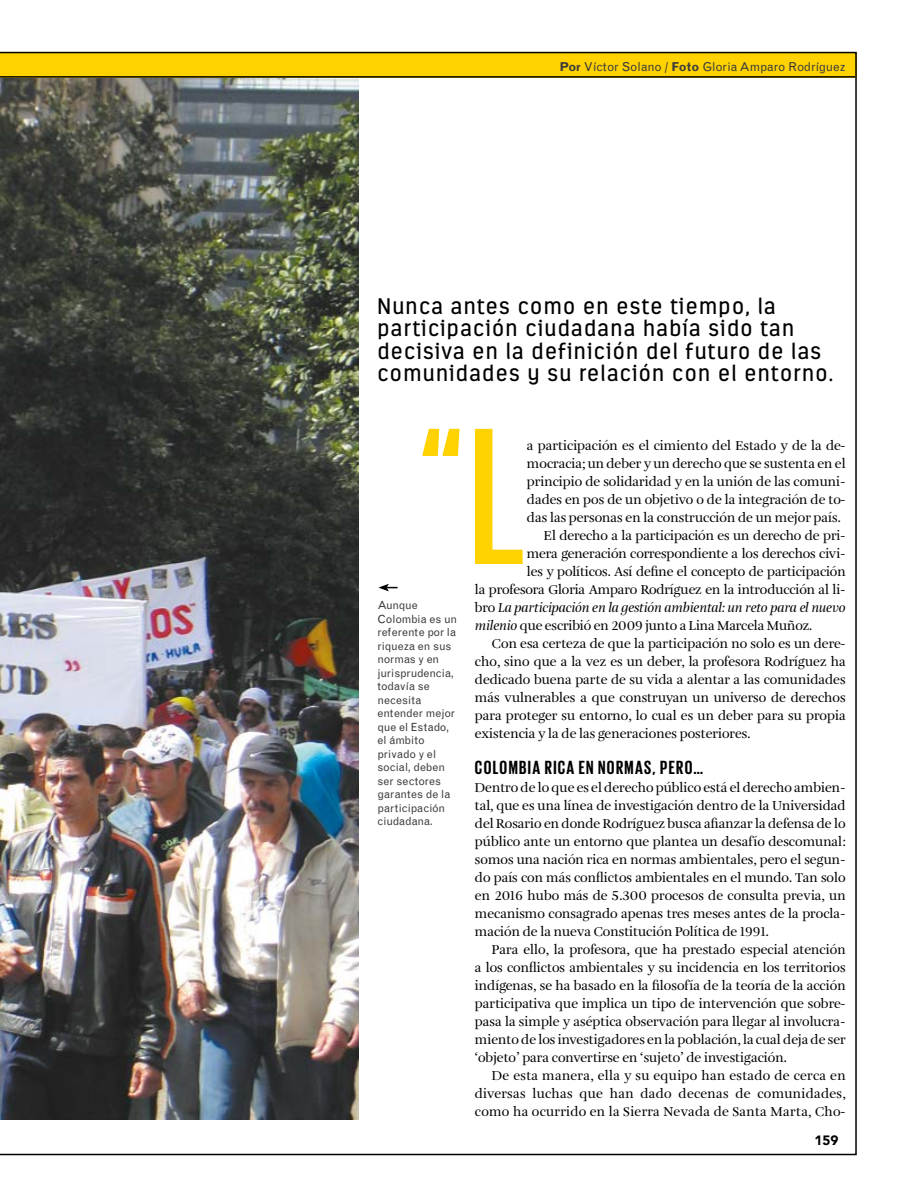
<style>
.page{position:relative;width:918px;height:1188px;background:#fff}
.page>*{position:absolute;margin:0;border:0;box-sizing:border-box;transform-origin:0 0}
.t1{font:500 199.35px "Giorgio Sans";color:#ffd200}
.t2{font:22.5px/22.5px "Estandar";letter-spacing:.06em;color:#000}
.t3{font:700 19.5px "Giorgio Sans";letter-spacing:.07em;color:#000}
.t4{font:13.5px/18px "Amalia Pro";color:#000;text-align:justify}
.t5{font:italic 13.5px "Amalia Pro";letter-spacing:-.01em;color:#000}
.t6{font:900 13.5px "Avenir";color:#000}
.t7{font:12.3px "Grotesque MT Std";letter-spacing:-.005em;color:#3c3c3b}
.t8{font:11.25px/13.5px "Grotesque MT Std";letter-spacing:-.005em;color:#3c3c3b}
.s1{font-weight:700}
.s2{font-style:normal}
.s3{font-style:italic}
</style>
<div class="page">
<img style="left:0;top:52px;width:857px;height:1103px">
<p class="t7" style="left:559px;top:59px;width:288px"><span class="s1">Por</span> Víctor Solano / <span class="s1">Foto</span> Gloria Amparo Rodríguez</p>
<h2 class="t2" style="left:377px;top:295px;width:457px">Nunca antes como en este tiempo, la participación ciudadana había sido tan decisiva en la definición del futuro de las comunidades y su relación con el entorno.</h2>
<h1 class="t1" style="left:419px;top:398px;width:107px">“L</h1>
<p class="t4" style="left:527px;top:437px;width:320px">a participación es el cimiento del Estado y de la de-</p>
<p class="t4" style="left:527px;top:455px;width:320px">mocracia; un deber y un derecho que se sustenta en el</p>
<p class="t4" style="left:527px;top:473px;width:320px">principio de solidaridad y en la unión de las comuni-</p>
<p class="t4" style="left:527px;top:491px;width:320px">dades en pos de un objetivo o de la integración de to-</p>
<p class="t4" style="left:527px;top:509px;width:315px">das las personas en la construcción de un mejor país.</p>
<p class="t4" style="left:544px;top:527px;width:303px">El derecho a la participación es un derecho de pri-</p>
<p class="t4" style="left:527px;top:545px;width:320px">mera generación correspondiente a los derechos civi-</p>
<p class="t4" style="left:527px;top:563px;width:320px">les y políticos. Así define el concepto de participación</p>
<p class="t4" style="left:475px;top:581px;width:372px">la profesora Gloria Amparo Rodríguez en la introducción al li-</p>
<p class="t5" style="left:475px;top:599px;width:372px"><span class="s2">bro</span> La participación en la gestión ambiental: un reto para el nuevo</p>
<p class="t4" style="left:475px;top:617px;width:339px"><span class="s3">milenio</span> que escribió en 2009 junto a Lina Marcela Muñoz.</p>
<p class="t4" style="left:492px;top:635px;width:355px">Con esa certeza de que la participación no solo es un dere-</p>
<p class="t4" style="left:475px;top:653px;width:372px">cho, sino que a la vez es un deber, la profesora Rodríguez ha</p>
<p class="t4" style="left:475px;top:671px;width:372px">dedicado buena parte de su vida a alentar a las comunidades</p>
<p class="t4" style="left:475px;top:689px;width:372px">más vulnerables a que construyan un universo de derechos</p>
<p class="t4" style="left:475px;top:707px;width:372px">para proteger su entorno, lo cual es un deber para su propia</p>
<p class="t4" style="left:475px;top:725px;width:277px">existencia y la de las generaciones posteriores.</p>
<h3 class="t3" style="left:475px;top:758px;width:230px">COLOMBIA RICA EN NORMAS, PERO…</h3>
<p class="t4" style="left:475px;top:779px;width:372px">Dentro de lo que es el derecho público está el derecho ambien&shy;tal, que es una línea de investigación dentro de la Universidad del Rosario en donde Rodríguez busca afianzar la defensa de lo público ante un entorno que plantea un desafío descomunal: somos una nación rica en normas ambientales, pero el segun&shy;do país con más conflictos ambientales en el mundo. Tan solo en 2016 hubo más de 5.300 procesos de consulta previa, un mecanismo consagrado apenas tres meses antes de la procla&shy;mación de la nueva Constitución Política de 1991.</p>
<p class="t4" style="left:475px;top:941px;width:372px;text-indent:17px">Para ello, la profesora, que ha prestado especial atención a los conflictos ambientales y su incidencia en los territorios indígenas, se ha basado en la filosofía de la teoría de la acción participativa que implica un tipo de intervención que sobre&shy;pasa la simple y aséptica observación para llegar al involucra&shy;miento de los investigadores en la población, la cual deja de ser ‘objeto’ para convertirse en ‘sujeto’ de investigación.</p>
<p class="t4" style="left:475px;top:1067px;width:372px;text-indent:17px">De esta manera, ella y su equipo han estado de cerca en diversas luchas que han dado decenas de comunidades, como ha ocurrido en la Sierra Nevada de Santa Marta, Cho-</p>
<p class="t8" style="left:377px;top:598px;width:81px">Aunque<br>Colombia es un referente por la riqueza en sus normas y en jurisprudencia, todavía se necesita entender mejor que el Estado, el ámbito privado y el social, deben ser sectores garantes de la participación ciudadana.</p>
<p class="t6" style="left:815px;top:1129px;width:25px">159</p>
</div>
